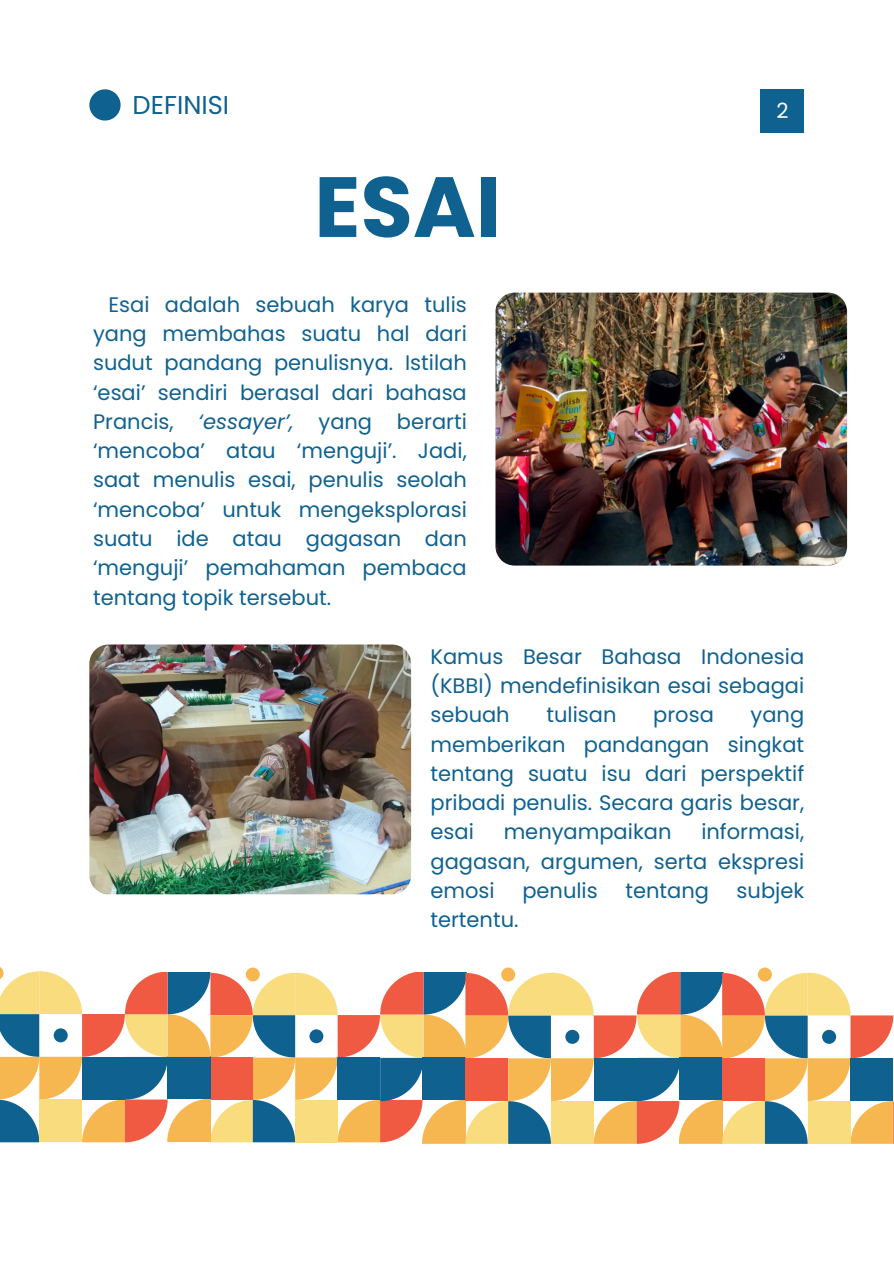
<style>
.page{position:relative;width:894px;height:1264px;background:#fff}
.page>*{position:absolute;margin:0;border:0;box-sizing:border-box;transform-origin:0 0}
.t1{font:700 85.2px "Poppins";color:#0f6190}
.t2{font:25.8px "Poppins";color:#0f6190}
.t3{font:21px/29.2px "Poppins";color:#0f6190;text-align:justify}
.t4{font:21px "Poppins";color:#fff}
.s1{font-style:italic}
</style>
<div class="page">
<svg style="left:0;top:967px;width:894px;height:176px"></svg>
<div style="left:850px;top:1058px;width:43px;height:43px;background:#0f6190"></div>
<div style="left:807px;top:1101px;width:43px;height:42px;background:#f8dc7e"></div>
<div style="left:821px;top:1029px;width:14px;height:14px;background:#0f6190;border-radius:50%"></div>
<div style="left:760px;top:89px;width:44px;height:44px;background:#0f6190"></div>
<div style="left:89px;top:89px;width:32px;height:32px;background:#0f6190;border-radius:50%"></div>
<img style="left:495px;top:292px;width:351px;height:273px">
<img style="left:89px;top:644px;width:322px;height:250px;border-radius:19px">
<p class="t2" style="left:133px;top:87px;width:98px">DEFINISI</p>
<p class="t4" style="left:776px;top:96px;width:14px">2</p>
<h1 class="t1" style="left:314px;top:147px;width:188px">ESAI</h1>
<p class="t3" style="left:93px;top:290px;width:375px;text-indent:15px">Esai adalah sebuah karya tulis yang membahas suatu hal dari sudut pandang penulisnya. Istilah ‘esai’ sendiri berasal dari bahasa Prancis, <span class="s1">‘essayer’,</span> yang berarti ‘mencoba’ atau ‘menguji’. Jadi, saat menulis esai, penulis seolah ‘mencoba’ untuk mengeksplorasi suatu ide atau gagasan dan ‘menguji’ pemahaman pembaca tentang topik tersebut.</p>
<p class="t3" style="left:430px;top:641px;width:375px">Kamus Besar Bahasa Indonesia (KBBI) mendefinisikan esai sebagai sebuah</p>
<p class="t3" style="left:546px;top:700px;width:71px">tulisan</p>
<p class="t3" style="left:653px;top:700px;width:62px">prosa</p>
<p class="t3" style="left:430px;top:700px;width:375px;text-indent:320px">yang memberikan pandangan singkat tentang suatu isu dari perspektif pribadi penulis. Secara garis besar, esai</p>
<p class="t3" style="left:430px;top:817px;width:375px;text-indent:271px">informasi, gagasan, argumen, serta ekspresi emosi</p>
<p class="t3" style="left:503px;top:817px;width:169px">menyampaikan</p>
<p class="t3" style="left:522px;top:875px;width:77px">penulis</p>
<p class="t3" style="left:625px;top:875px;width:85px">tentang</p>
<p class="t3" style="left:736px;top:875px;width:69px">subjek</p>
<p class="t3" style="left:430px;top:905px;width:90px">tertentu.</p>
</div>
